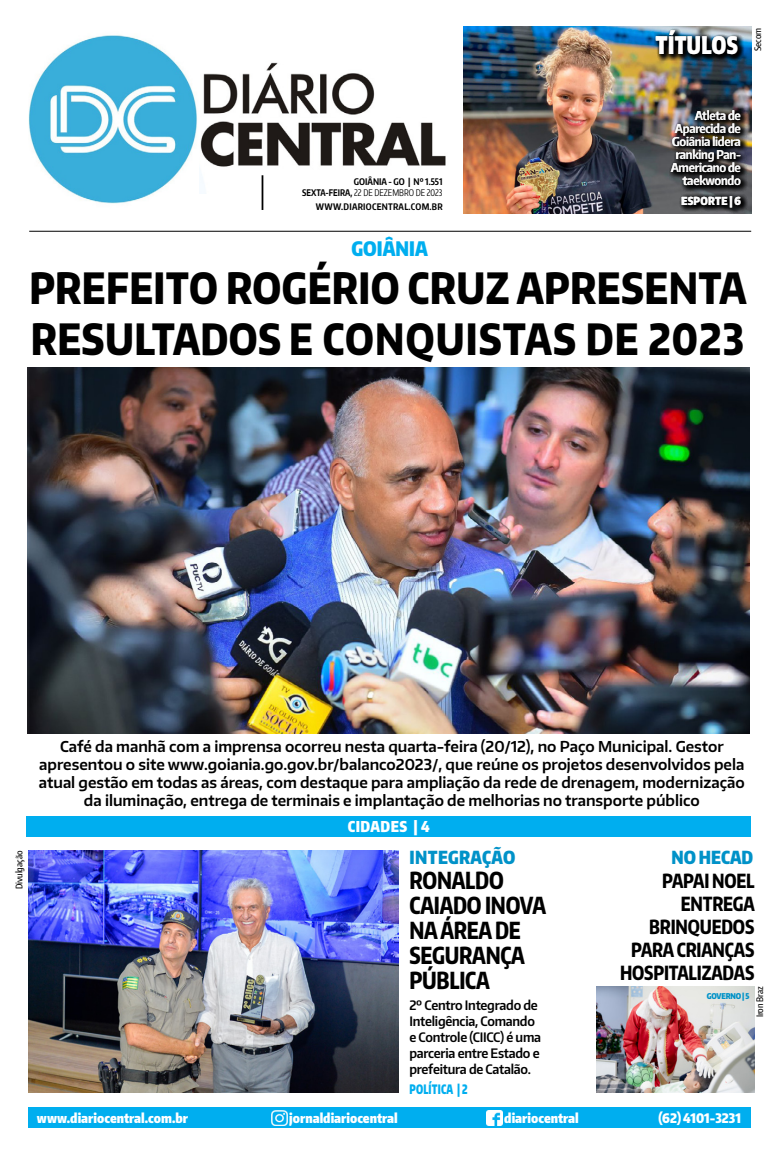
<style>
.page{position:relative;width:780px;height:1163px;background:#fff}
.page>*{position:absolute;margin:0;border:0;box-sizing:border-box;transform-origin:0 0}
.t1{font:800 43px/50.4px "Encode Sans Narrow";letter-spacing:.01em;color:#000;scale:.88 1}
.t2{font:900 24px "Encode Sans Compressed";letter-spacing:.02em;color:#fff;scale:.88 1}
.t3{font:800 23.5px/25px "Encode Sans Compressed";letter-spacing:-.01em;color:#000;scale:.94 1}
.t4{font:900 20px "Encode Sans Compressed";color:#00aeef}
.t5{font:800 19.5px/23px "Encode Sans Compressed";letter-spacing:-.01em;color:#000;text-align:right;scale:.94 1}
.t6{font:900 18px "Encode Sans Compressed";letter-spacing:.01em;color:#0092c8}
.t7{font:600 15px/18px "Encode Sans Wide";color:#000;text-align:center;scale:.93 1}
.t8{font:900 15px "Encode Sans Compressed";letter-spacing:.03em;color:#fff}
.t9{font:900 13.2px "Encode Sans Compressed";color:#fff}
.t10{font:600 13px/16px "Encode Sans Narrow";letter-spacing:-.02em;color:#000}
.t11{font:900 13px "Encode Sans Compressed";letter-spacing:.02em;color:#00aeef;scale:.8 1}
.t12{font:600 12px/13px "Encode Sans Compressed";letter-spacing:-.02em;color:#fff;text-align:right;scale:1.11 1}
.t13{font:900 11px "Encode Sans Compressed";letter-spacing:.02em;color:#fff}
.t14{font:9.1px "Encode Sans Compressed";color:#000;scale:.95 1}
.t15{font:700 9.1px "Encode Sans Compressed";color:#000}
.t16{font:700 9.1px "Encode Sans Compressed";color:#000;scale:.95 1}
.t17{font:700 9px "Encode Sans Compressed";letter-spacing:.03em;color:#000}
.t18{font:500 9px "Encode Sans Compressed";color:#000}
.t19{font:900 8px "Encode Sans Compressed";letter-spacing:-.02em;color:#0092c8}
.s1{font-weight:700}
</style>
<div class="page">
<img style="left:200px;top:62px;width:246px;height:132px">
<img style="left:28px;top:35px;width:169px;height:169px">
<hr style="left:261px;top:175px;width:2px;height:35px;background:#000">
<div style="left:28px;top:1107px;width:723px;height:21px;background:#00aeef"></div>
<img style="left:272px;top:1110px;width:15px;height:15px">
<img style="left:486px;top:1110px;width:16px;height:15px">
<img style="left:463px;top:27px;width:288px;height:186px">
<div style="left:26px;top:816px;width:724px;height:20px;background:#00aeef"></div>
<hr style="left:29px;top:231px;width:722px;height:1px;background:#000">
<img style="left:27px;top:367px;width:722px;height:366px">
<img style="left:28px;top:850px;width:370px;height:241px">
<img style="left:596px;top:986px;width:158px;height:105px">
<img style="left:652px;top:28px;width:93px;height:34px">
<img style="left:668px;top:107px;width:79px;height:85px">
<svg style="left:678px;top:192px;width:69px;height:22px;background:#323334"></svg>
<p class="t15" style="left:354px;top:175px;width:90px">GOIÂNIA - GO | Nº 1.551</p>
<p class="t16" style="left:302px;top:187px;width:39px">SEXTA-FEIRA</p>
<p class="t14" style="left:350px;top:187px;width:98px"><span class="s1">,</span> 22 DE DEZEMBRO DE 2023</p>
<p class="t17" style="left:316px;top:201px;width:128px">WWW.DIARIOCENTRAL.COM.BR</p>
<p class="t2" style="left:655px;top:30px;width:95px">TÍTULOS</p>
<p class="t18" style="left:751px;top:51px;width:25px;rotate:-90deg">Secom</p>
<p class="t12" style="left:671px;top:109px;width:64px">Atleta de<br>Aparecida de<br>Goiânia lidera ranking Pan-<br>Americano de taekwondo</p>
<p class="t13" style="left:681px;top:193px;width:61px">ESPORTE | 6</p>
<p class="t4" style="left:351px;top:235px;width:78px">GOIÂNIA</p>
<p class="t1" style="left:29px;top:261px;width:816px">PREFEITO ROGÉRIO CRUZ APRESENTA<br>RESULTADOS E CONQUISTAS DE 2023</p>
<p class="t7" style="left:39px;top:737px;width:760px">Café da manhã com a imprensa ocorreu nesta quarta-feira (20/12), no Paço Municipal. Gestor apresentou o site www.goiania.go.gov.br/balanco2023/, que reúne os projetos desenvolvidos pela atual gestão em todas as áreas, com destaque para ampliação da rede de drenagem, modernização da iluminação, entrega de terminais e implantação de melhorias no transporte público</p>
<p class="t18" style="left:13px;top:889px;width:40px;rotate:-90deg">Divulgação</p>
<p class="t8" style="left:348px;top:816px;width:83px">CIDADES | 4</p>
<p class="t6" style="left:409px;top:845px;width:107px">INTEGRAÇÃO</p>
<p class="t6" style="left:671px;top:845px;width:83px">NO HECAD</p>
<p class="t5" style="left:620px;top:868px;width:145px">PAPAI NOEL<br>ENTREGA<br>BRINQUEDOS<br>PARA CRIANÇAS<br>HOSPITALIZADAS</p>
<p class="t3" style="left:409px;top:866px;width:147px">RONALDO<br>CAIADO INOVA<br>NA ÁREA DE<br>SEGURANÇA<br>PÚBLICA</p>
<p class="t19" style="left:706px;top:990px;width:44px">GOVERNO | 5</p>
<p class="t18" style="left:753px;top:1017px;width:33px;rotate:-90deg">Iron Braz</p>
<p class="t10" style="left:409px;top:996px;width:133px">2º Centro Integrado de<br>Inteligência, Comando e Controle (CIICC) é uma parceria entre Estado e prefeitura de Catalão.</p>
<p class="t11" style="left:409px;top:1080px;width:74px">POLÍTICA | 2</p>
<p class="t9" style="left:37px;top:1108px;width:152px">WWW.DIARIOCENTRAL.COM.BR</p>
<p class="t9" style="left:289px;top:1109px;width:110px">JORNALDIARIOCENTRAL</p>
<p class="t9" style="left:504px;top:1108px;width:76px">DIARIOCENTRAL</p>
<p class="t9" style="left:658px;top:1108px;width:84px">(62) 4101-3231</p>
</div>
